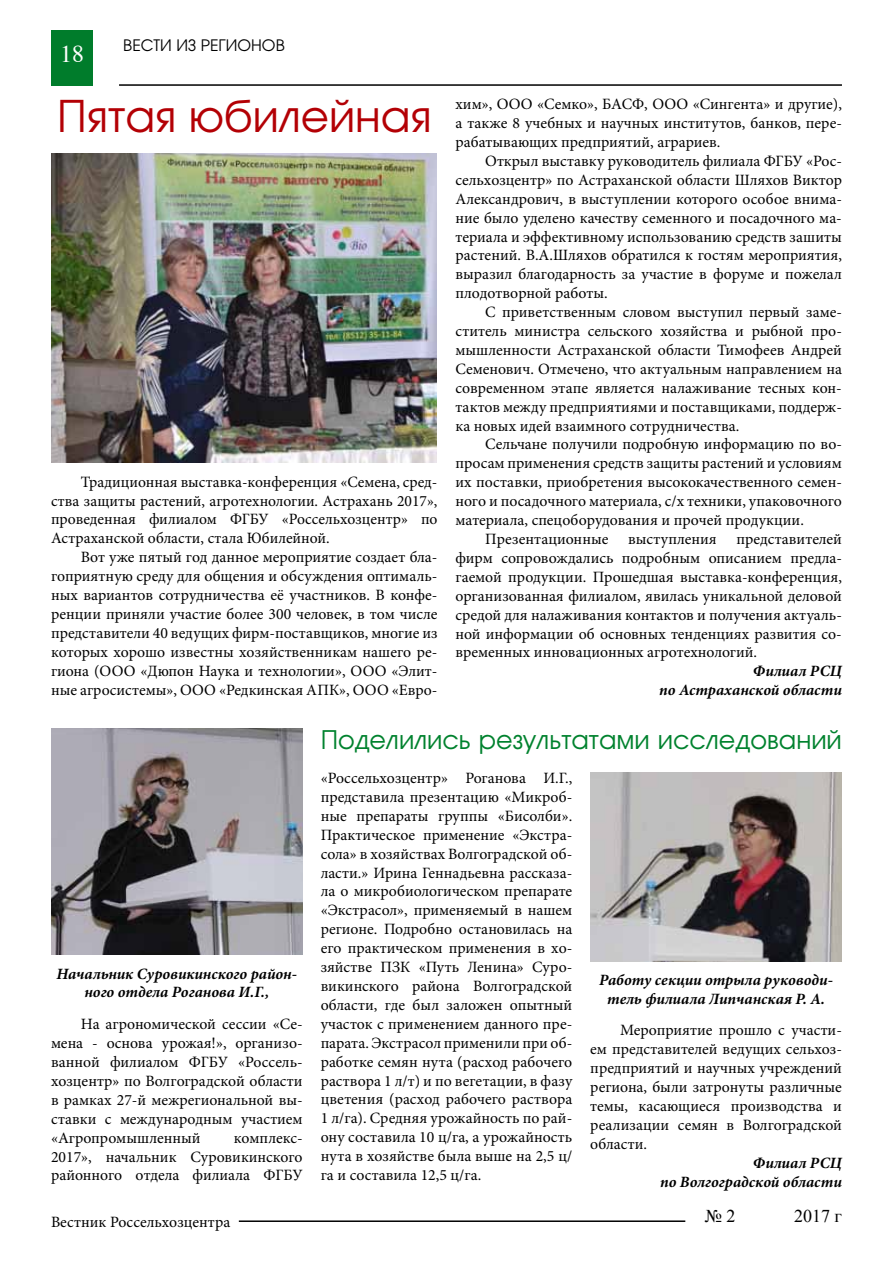
<style>
.page{position:relative;width:893px;height:1263px;background:#fff}
.page>*{position:absolute;margin:0;border:0;box-sizing:border-box;transform-origin:0 0}
.t1{font:43.5px "Avangard TM";color:#b30005}
.t2{font:25.5px "Avangard TM";color:#00822e}
.t3{font:24px "Times";color:#fff}
.t4{font:18px "Times New Roman";color:#000}
.t5{font:15.75px/18.9px "Minion Pro";color:#000;text-align:justify}
.t6{font:italic 700 15.75px/18.9px "Minion Pro";color:#000;text-align:right}
.t7{font:15.75px "Avangard TM";color:#000}
</style>
<div class="page">
<hr style="left:119px;top:84px;width:723px;height:2px;background:#000">
<hr style="left:239px;top:1220px;width:446px;height:2px;background:#000">
<div style="left:51px;top:30px;width:42px;height:55px;background:#007c2b"></div>
<img style="left:51px;top:153px;width:386px;height:309px">
<img style="left:51px;top:728px;width:252px;height:226px">
<img style="left:590px;top:772px;width:252px;height:189px">
<h3 class="t3" style="left:60px;top:32px;width:25px">18</h3>
<p class="t7" style="left:123px;top:36px;width:163px">ВЕСТИ ИЗ РЕГИОНОВ</p>
<h1 class="t1" style="left:57px;top:91px;width:376px">Пятая юбилейная</h1>
<p class="t5" style="left:51px;top:472px;width:388px;text-indent:30px">Традиционная выставка-конференция «Семена, сред&shy;ства защиты растений, агротехнологии. Астрахань 2017», проведенная филиалом ФГБУ «Россельхозцентр» по Астраханской области, стала Юбилейной.</p>
<p class="t5" style="left:51px;top:548px;width:388px;text-indent:30px">Вот уже пятый год данное мероприятие создает бла&shy;гоприятную среду для общения и обсуждения оптималь&shy;ных вариантов сотрудничества её участников. В конфе&shy;ренции приняли участие более 300 человек, в том числе представители 40 ведущих фирм-поставщиков, многие из которых хорошо известны хозяйственникам нашего ре&shy;гиона (ООО «Дюпон Наука и технологии», ООО «Элит&shy;ные агросистемы», ООО «Редкинская АПК», ООО «Евро-</p>
<p class="t5" style="left:455px;top:95px;width:388px">хим», ООО «Семко», БАСФ, ООО «Сингента» и другие), а также 8 учебных и научных институтов, банков, пере&shy;рабатывающих предприятий, аграриев.</p>
<p class="t5" style="left:455px;top:152px;width:388px;text-indent:30px">Открыл выставку руководитель филиала ФГБУ «Рос&shy;сельхозцентр» по Астраханской области Шляхов Виктор Александрович, в выступлении которого особое внима&shy;ние было уделено качеству семенного и посадочного ма&shy;териала и эффективному использованию средств зашиты растений. В.А.Шляхов обратился к гостям мероприятия, выразил благодарность за участие в форуме и пожелал плодотворной работы.</p>
<p class="t5" style="left:455px;top:303px;width:388px;text-indent:30px">С приветственным словом выступил первый заме&shy;ститель министра сельского хозяйства и рыбной про&shy;мышленности Астраханской области Тимофеев Андрей Семенович. Отмечено, что актуальным направлением на современном этапе является налаживание тесных кон&shy;тактов между предприятиями и поставщиками, поддерж&shy;ка новых идей взаимного сотрудничества.</p>
<p class="t5" style="left:455px;top:435px;width:388px;text-indent:30px">Сельчане получили подробную информацию по во&shy;просам применения средств защиты растений и условиям их поставки, приобретения высококачественного семен&shy;ного и посадочного материала, с/х техники, упаковочного материала, спецоборудования и прочей продукции.</p>
<p class="t5" style="left:455px;top:530px;width:388px;text-indent:30px">Презентационные выступления представителей фирм сопровождались подробным описанием предла&shy;гаемой продукции. Прошедшая выставка-конференция, организованная филиалом, явилась уникальной деловой средой для налаживания контактов и получения актуаль&shy;ной информации об основных тенденциях развития со&shy;временных инновационных агротехнологий.</p>
<p class="t6" style="left:659px;top:661px;width:184px">Филиал РСЦ<br>по Астраханской области</p>
<h2 class="t2" style="left:321px;top:725px;width:523px">Поделились результатами исследований</h2>
<p class="t5" style="left:321px;top:769px;width:253px">«Россельхозцентр» Роганова И.Г., представила презентацию «Микроб&shy;ные препараты группы «Бисолби».<br>Практическое применение «Экстра&shy;сола» в хозяйствах Волгоградской об&shy;ласти.» Ирина Геннадьевна рассказа&shy;ла о микробиологическом препарате «Экстрасол», применяемый в нашем регионе. Подробно остановилась на его практическом применения в хо&shy;зяйстве ПЗК «Путь Ленина» Суро&shy;викинского района Волгоградской области, где был заложен опытный участок с применением данного пре&shy;парата. Экстрасол применили при об&shy;работке семян нута (расход рабочего раствора 1 л/т) и по вегетации, в фазу цветения (расход рабочего раствора 1 л/га). Средняя урожайность по рай&shy;ону составила 10 ц/га, а урожайность нута в хозяйстве была выше на 2,5 ц/ га и составила 12,5 ц/га.</p>
<p class="t6" style="left:56px;top:964px;width:242px;text-align:center">Начальник Суровикинского район&shy;ного отдела Роганова И.Г.,</p>
<p class="t6" style="left:599px;top:971px;width:236px;text-align:center">Работу секции отрыла руководи&shy;тель филиала Липчанская Р. А.</p>
<p class="t5" style="left:51px;top:1015px;width:253px;text-indent:30px">На агрономической сессии «Се&shy;мена - основа урожая!», организо&shy;ванной филиалом ФГБУ «Россель&shy;хозцентр» по Волгоградской области в рамках 27-й межрегиональной вы&shy;ставки с международным участием «Агропромышленный</p>
<p class="t5" style="left:590px;top:1021px;width:253px;text-indent:30px">Мероприятие прошло с участи&shy;ем представителей ведущих сельхоз&shy;предприятий и научных учреждений региона, были затронуты различные темы, касающиеся производства и реализации семян в Волгоградской области.</p>
<p class="t6" style="left:660px;top:1153px;width:183px">Филиал РСЦ<br>по Волгоградской области</p>
<p class="t5" style="left:51px;top:1128px;width:253px;text-indent:183px">комплекс-2017», начальник Суровикинского районного отдела филиала ФГБУ</p>
<p class="t5" style="left:51px;top:1213px;width:181px">Вестник Россельхозцентра</p>
<p class="t4" style="left:705px;top:1204px;width:32px">№ 2</p>
<p class="t4" style="left:794px;top:1204px;width:49px">2017 г</p>
</div>
